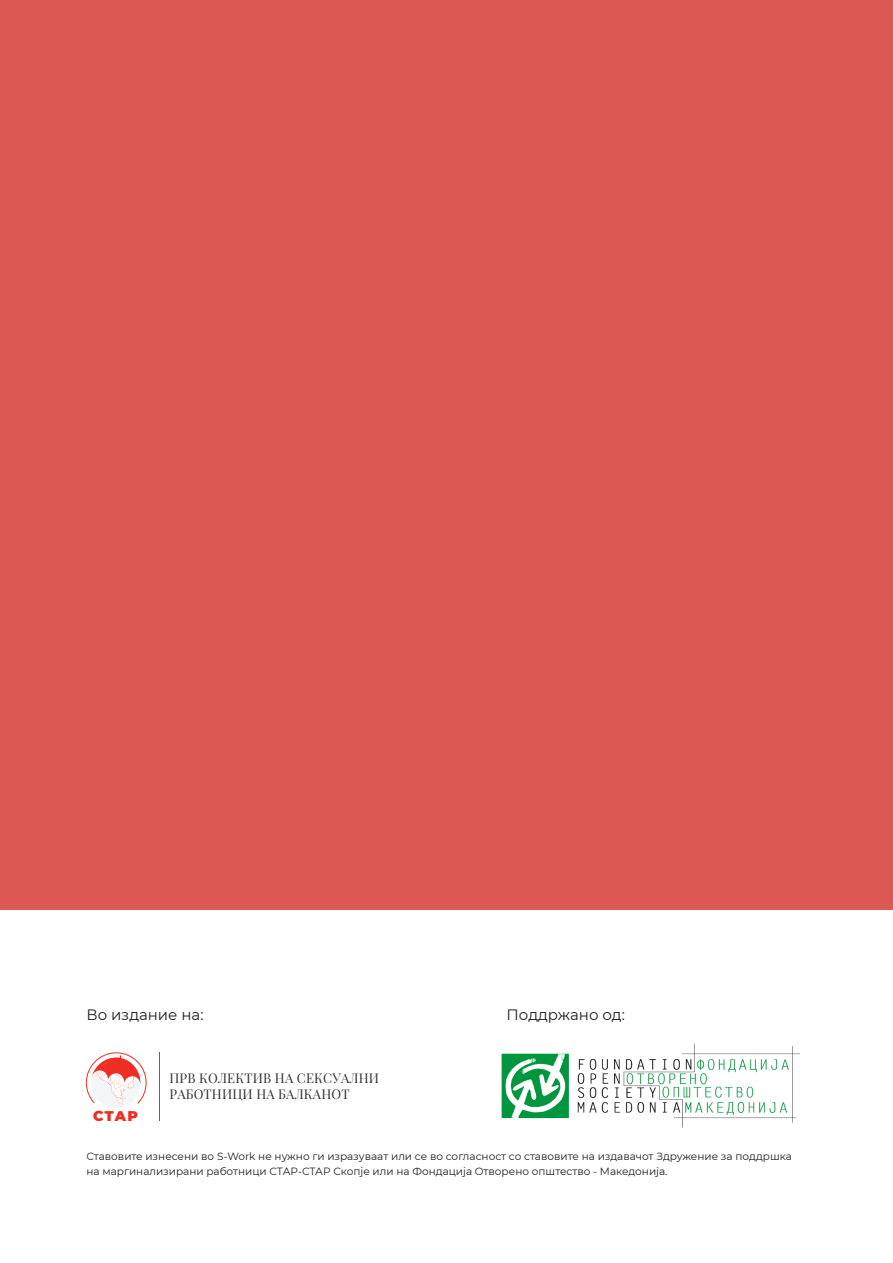
<style>
.page{position:relative;width:893px;height:1263px;background:#fff}
.page>*{position:absolute;margin:0;border:0;box-sizing:border-box;transform-origin:0 0}
.Параграф_темен{font:15px "Montserrat";color:#231f20}
.t1{font:900 14.1px "Montserrat";color:#ee2e22}
.t2{font:13.2px/15.8px "Playfair Display";letter-spacing:.01em;color:#313232}
.textsubtitle{font:10.5px/15px "Montserrat";color:#231f20}
</style>
<div class="page">
<hr style="left:159px;top:1052px;width:1px;height:69px;background:#ee2e22">
<div style="left:91px;top:1058px;width:49px;height:50px;background:#f4f5f6;border-radius:50%"></div>
<svg style="left:86px;top:1052px;width:61px;height:52px"></svg>
<img style="left:501px;top:1043px;width:299px;height:85px">
<div style="left:0;top:0;width:893px;height:909px;background:#dc5852"></div>
<p class="Параграф_темен" style="left:86px;top:1004px;width:119px">Во издание на:</p>
<p class="Параграф_темен" style="left:506px;top:1004px;width:120px">Поддржано од:</p>
<p class="t1" style="left:93px;top:1105px;width:46px">СТАР</p>
<p class="t2" style="left:169px;top:1069px;width:211px">ПРВ КОЛЕКТИВ НА СЕКСУАЛНИ<br>РАБОТНИЦИ НА БАЛКАНОТ</p>
<p class="textsubtitle" style="left:86px;top:1148px;width:707px">Ставовите изнесени во S-Work не нужно ги изразуваат или се во согласност со ставовите на издавачот Здружение за поддршка на маргинализирани работници СТАР-СТАР Скопје или на Фондација Oтворено општество - Македонија.</p>
</div>
